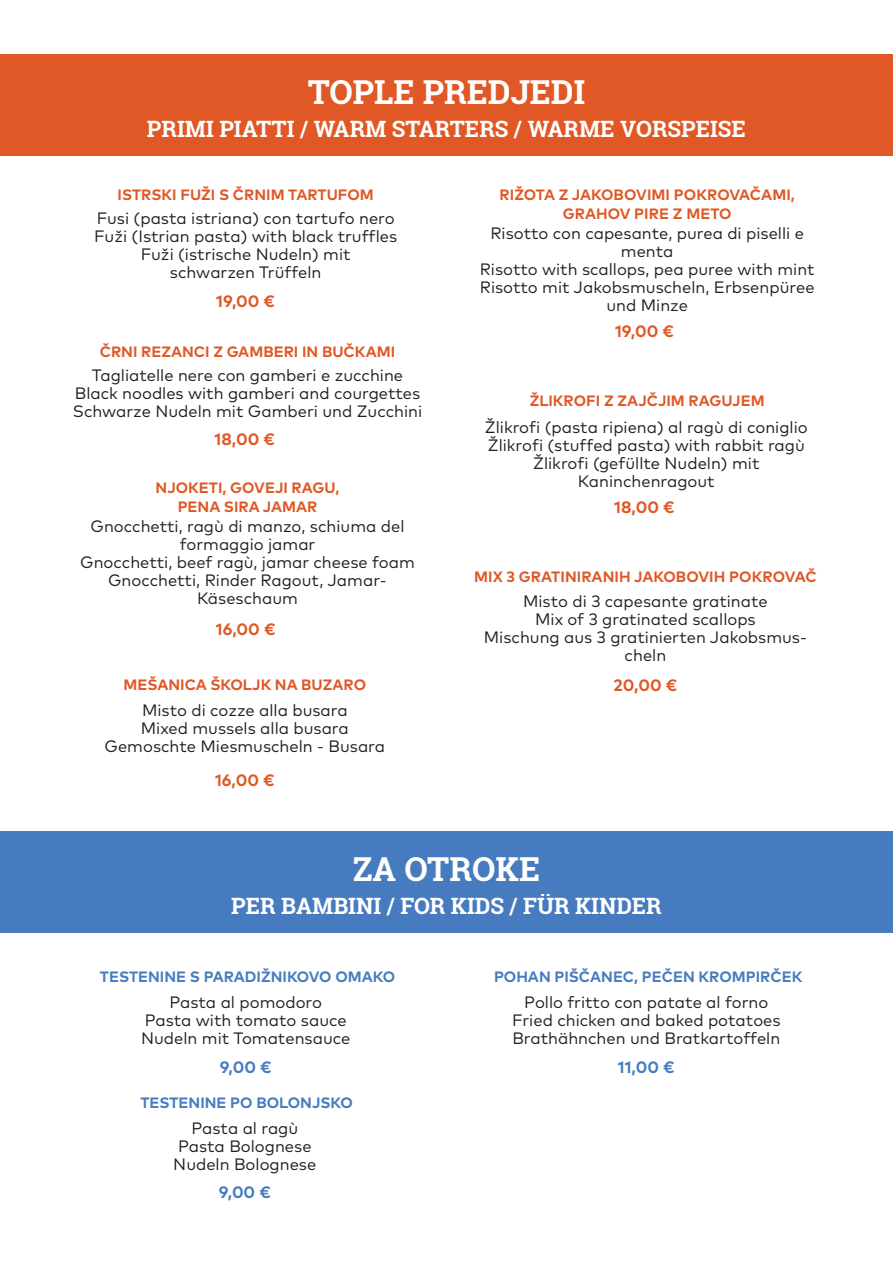
<style>
.page{position:relative;width:893px;height:1263px;background:#fff}
.page>*{position:absolute;margin:0;border:0;box-sizing:border-box;transform-origin:0 0}
.Brezalkoholne{font:700 33px "Roboto Slab";color:#fff}
.Brezalko_-_prevodi{font:700 22.5px "Roboto Slab";color:#fff}
.Paragraph_Style_3{font:16.5px/18px "Mark Pro";color:#231f20;text-align:center}
.Paragraph_Style_1{font:700 16.5px "Mark Pro";color:#df5826}
.Paragraph_Style_1-2{font:700 16.5px "Mark Pro";color:#467cbf}
.Paragraph_Style_1-3{font:700 15px/19.5px "Mark Pro";color:#df5826;text-align:center}
.Paragraph_Style_1-4{font:700 15px "Mark Pro";color:#467cbf}
</style>
<div class="page">
<div style="left:0;top:54px;width:893px;height:101px;background:#df5826"></div>
<div style="left:0;top:831px;width:893px;height:101px;background:#467cbf"></div>
<p class="Brezalkoholne" style="left:308px;top:70px;width:279px">TOPLE PREDJEDI</p>
<p class="Brezalko_-_prevodi" style="left:147px;top:114px;width:600px">PRIMI PIATTI / WARM STARTERS / WARME VORSPEISE</p>
<p class="Paragraph_Style_1-3" style="left:118px;top:183px;width:258px">ISTRSKI FUŽI S ČRNIM TARTUFOM</p>
<p class="Paragraph_Style_3" style="left:97px;top:208px;width:299px">Fusi (pasta istriana) con tartufo nero</p>
<p class="Paragraph_Style_3" style="left:94px;top:226px;width:305px">Fuži (Istrian pasta) with black truffles</p>
<p class="Paragraph_Style_3" style="left:141px;top:244px;width:211px">Fuži (istrische Nudeln) mit</p>
<p class="Paragraph_Style_3" style="left:170px;top:262px;width:153px">schwarzen Trüffeln</p>
<p class="Paragraph_Style_1" style="left:216px;top:289px;width:60px">19,00 €</p>
<p class="Paragraph_Style_1-3" style="left:100px;top:341px;width:297px">ČRNI REZANCI Z GAMBERI IN BUČKAMI</p>
<p class="Paragraph_Style_3" style="left:92px;top:365px;width:313px">Tagliatelle nere con gamberi e zucchine</p>
<p class="Paragraph_Style_3" style="left:75px;top:383px;width:347px">Black noodles with gamberi and courgettes</p>
<p class="Paragraph_Style_3" style="left:73px;top:401px;width:351px">Schwarze Nudeln mit Gamberi und Zucchini</p>
<p class="Paragraph_Style_1" style="left:215px;top:427px;width:62px">18,00 €</p>
<p class="Paragraph_Style_1-3" style="left:156px;top:476px;width:185px">NJOKETI, GOVEJI RAGU,</p>
<p class="Paragraph_Style_1-3" style="left:178px;top:496px;width:141px">PENA SIRA JAMAR</p>
<p class="Paragraph_Style_3" style="left:91px;top:515px;width:315px">Gnocchetti, ragù di manzo, schiuma del formaggio jamar</p>
<p class="Paragraph_Style_3" style="left:80px;top:551px;width:336px">Gnocchetti, beef ragù, jamar cheese foam</p>
<p class="Paragraph_Style_3" style="left:108px;top:569px;width:280px">Gnocchetti, Rinder Ragout, Jamar-<br>Käseschaum</p>
<p class="Paragraph_Style_1" style="left:216px;top:616px;width:61px">16,00 €</p>
<p class="Paragraph_Style_1-3" style="left:124px;top:674px;width:244px">MEŠANICA ŠKOLJK NA BUZARO</p>
<p class="Paragraph_Style_3" style="left:142px;top:700px;width:207px">Misto di cozze alla busara</p>
<p class="Paragraph_Style_3" style="left:141px;top:718px;width:209px">Mixed mussels alla busara</p>
<p class="Paragraph_Style_3" style="left:105px;top:736px;width:282px">Gemoschte Miesmuscheln - Busara</p>
<p class="Paragraph_Style_1" style="left:215px;top:767px;width:61px">16,00 €</p>
<p class="Paragraph_Style_1-3" style="left:499px;top:183px;width:297px">RIŽOTA Z JAKOBOVIMI POKROVAČAMI,<br>GRAHOV PIRE Z METO</p>
<p class="Paragraph_Style_3" style="left:490px;top:223px;width:315px">Risotto con capesante, purea di piselli e menta</p>
<p class="Paragraph_Style_3" style="left:480px;top:259px;width:336px">Risotto with scallops, pea puree with mint</p>
<p class="Paragraph_Style_3" style="left:480px;top:277px;width:336px">Risotto mit Jakobsmuscheln, Erbsenpüree und Minze</p>
<p class="Paragraph_Style_1" style="left:615px;top:319px;width:60px">19,00 €</p>
<p class="Paragraph_Style_1-3" style="left:530px;top:390px;width:236px">ŽLIKROFI Z ZAJČJIM RAGUJEM</p>
<p class="Paragraph_Style_3" style="left:485px;top:416px;width:324px">Žlikrofi (pasta ripiena) al ragù di coniglio</p>
<p class="Paragraph_Style_3" style="left:488px;top:434px;width:319px">Žlikrofi (stuffed pasta) with rabbit ragù</p>
<p class="Paragraph_Style_3" style="left:533px;top:452px;width:228px">Žlikrofi (gefüllte Nudeln) mit<br>Kaninchenragout</p>
<p class="Paragraph_Style_1" style="left:614px;top:494px;width:62px">18,00 €</p>
<p class="Paragraph_Style_1-3" style="left:474px;top:566px;width:344px">MIX 3 GRATINIRANIH JAKOBOVIH POKROVAČ</p>
<p class="Paragraph_Style_3" style="left:523px;top:590px;width:246px">Misto di 3 capesante gratinate</p>
<p class="Paragraph_Style_3" style="left:535px;top:608px;width:222px">Mix of 3 gratinated scallops</p>
<p class="Paragraph_Style_3" style="left:484px;top:626px;width:325px">Mischung aus 3 gratinierten Jakobsmus&shy;cheln</p>
<p class="Paragraph_Style_1" style="left:613px;top:672px;width:65px">20,00 €</p>
<p class="Brezalkoholne" style="left:353px;top:847px;width:189px">ZA OTROKE</p>
<p class="Brezalko_-_prevodi" style="left:231px;top:891px;width:432px">PER BAMBINI / FOR KIDS / FÜR KINDER</p>
<p class="Paragraph_Style_1-4" style="left:100px;top:965px;width:297px">TESTENINE S PARADIŽNIKOVO OMAKO</p>
<p class="Paragraph_Style_3" style="left:169px;top:992px;width:154px">Pasta al pomodoro</p>
<p class="Paragraph_Style_3" style="left:145px;top:1010px;width:203px">Pasta with tomato sauce</p>
<p class="Paragraph_Style_3" style="left:141px;top:1028px;width:211px">Nudeln mit Tomatensauce</p>
<p class="Paragraph_Style_1-2" style="left:220px;top:1054px;width:54px">9,00 €</p>
<p class="Paragraph_Style_1-4" style="left:140px;top:1091px;width:214px">TESTENINE PO BOLONJSKO</p>
<p class="Paragraph_Style_3" style="left:191px;top:1117px;width:108px">Pasta al ragù</p>
<p class="Paragraph_Style_3" style="left:178px;top:1135px;width:135px">Pasta Bolognese</p>
<p class="Paragraph_Style_3" style="left:173px;top:1153px;width:144px">Nudeln Bolognese</p>
<p class="Paragraph_Style_1-2" style="left:219px;top:1180px;width:54px">9,00 €</p>
<p class="Paragraph_Style_1-4" style="left:494px;top:965px;width:310px">POHAN PIŠČANEC, PEČEN KROMPIRČEK</p>
<p class="Paragraph_Style_3" style="left:524px;top:992px;width:246px">Pollo fritto con patate al forno</p>
<p class="Paragraph_Style_3" style="left:512px;top:1010px;width:270px">Fried chicken and baked potatoes</p>
<p class="Paragraph_Style_3" style="left:512px;top:1028px;width:269px">Brathähnchen und Bratkartoffeln</p>
<p class="Paragraph_Style_1-2" style="left:618px;top:1054px;width:58px">11,00 €</p>
</div>
